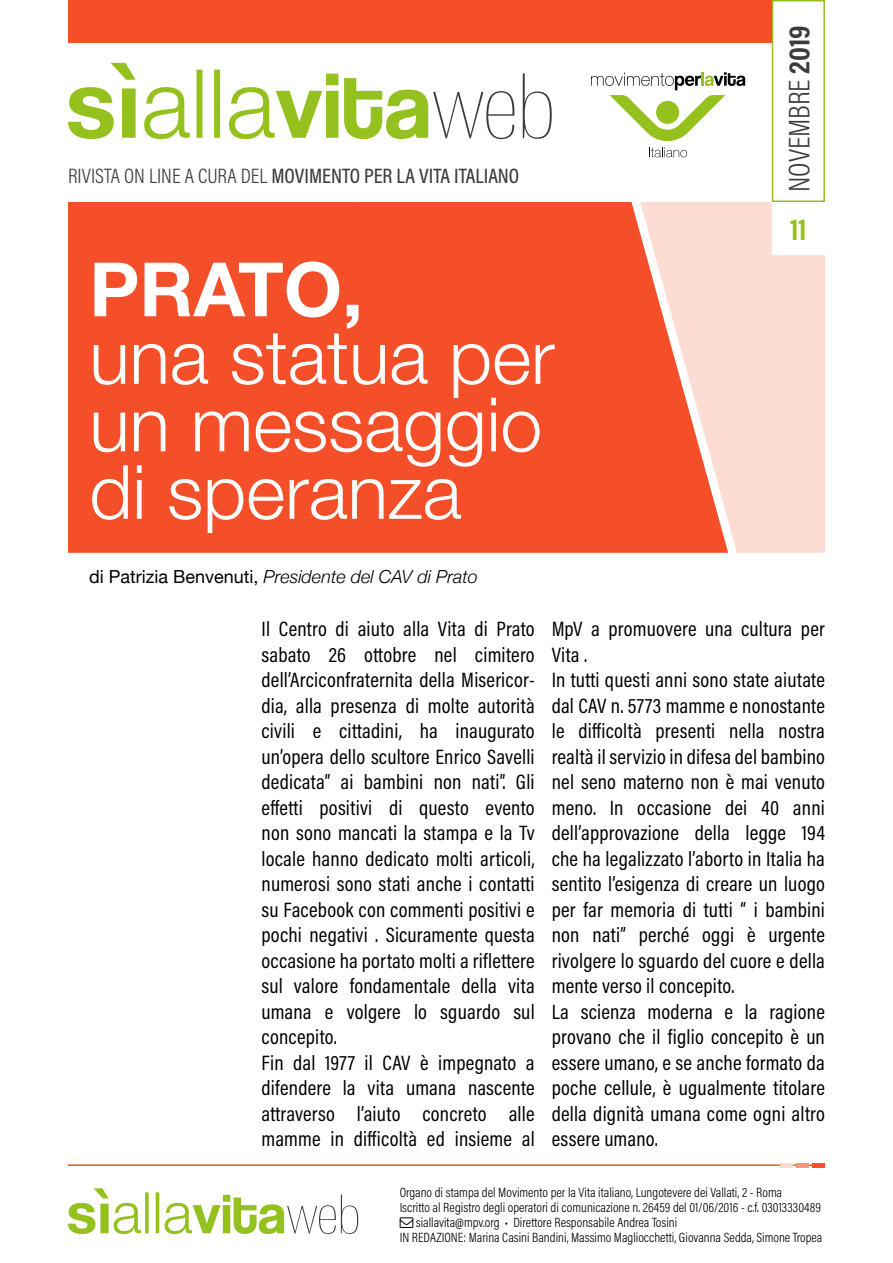
<style>
.page{position:relative;width:893px;height:1263px;background:#fff}
.page>*{position:absolute;margin:0;border:0;box-sizing:border-box;transform-origin:0 0}
.t1{font:300 75px/67.5px "Helvetica Neue";color:#fff}
.t2{font:700 75px "Helvetica Neue";color:#fff}
.t3{font:300 30px "Acumin Pro Cond";color:#3c3c3b}
.t4{font:700 30px "Acumin Pro Cond";color:#95c11f}
.t5{font:21px/25.5px "Acumin Pro Cond";letter-spacing:.01em;color:#000}
.t6{font:500 21px "Acumin Pro Cond";color:#3c3c3b}
.t7{font:italic 300 18px "Helvetica Neue";color:#000}
.t8{font:300 13.5px "Acumin Pro Cond";color:#000}
.s1{font-weight:300}
.s2{font-weight:400;font-style:normal}
.s3{font-weight:700}
</style>
<div class="page">
<svg style="left:68px;top:63px;width:484px;height:76px"></svg>
<svg style="left:591px;top:72px;width:154px;height:69px"></svg>
<svg style="left:649px;top:147px;width:38px;height:10px"></svg>
<div style="left:772px;top:0;width:53px;height:202px;border:2px solid #95c11f"></div>
<svg style="left:68px;top:1188px;width:290px;height:46px"></svg>
<svg style="left:737px;top:202px;width:88px;height:351px;background:#fddfd7"></svg>
<div style="left:68px;top:0;width:704px;height:43px;background:#f54f29"></div>
<svg style="left:68px;top:202px;width:660px;height:351px;background:#f55935"></svg>
<hr style="left:68px;top:1164px;width:757px;height:2px;background:#f54f29">
<hr style="left:812px;top:1163px;width:13px;height:4px;background:#f54f29">
<hr style="left:796px;top:1163px;width:13px;height:4px;background:#f9957e">
<hr style="left:780px;top:1163px;width:13px;height:4px;background:#fddcd4">
<p class="t6" style="left:68px;top:162px;width:453px"><span class="s1">RIVISTA ON LINE A CURA DEL</span> MOVIMENTO PER LA VITA ITALIANO</p>
<h1 class="t2" style="left:89px;top:231px;width:275px">PRATO,</h1>
<h1 class="t1" style="left:89px;top:318px;width:467px">una statua per un messaggio di speranza</h1>
<p class="t7" style="left:89px;top:562px;width:390px"><span class="s2">di Patrizia Benvenuti,</span> Presidente del CAV di Prato</p>
<h2 class="t3" style="left:780px;top:192px;width:168px;rotate:-90deg">NOVEMBRE <span class="s3">2019</span></h2>
<h2 class="t4" style="left:790px;top:209px;width:18px">11</h2>
<p class="t5" style="left:261px;top:616px;width:275px">Il Centro di aiuto alla Vita di Prato sabato 26 ottobre nel cimitero dell’Arciconfraternita della Misericor&shy;dia, alla presenza di molte autorità civili e cittadini, ha inaugurato un’opera dello scultore Enrico Savelli dedicata” ai bambini non nati”. Gli effetti positivi di questo evento non sono mancati la stampa e la Tv locale hanno dedicato molti articoli, numerosi sono stati anche i contatti su Facebook con commenti positivi e pochi negativi . Sicuramente questa occasione ha portato molti a riflettere sul valore fondamentale della vita umana e volgere lo sguardo sul concepito.<br>Fin dal 1977 il CAV è impegnato a difendere la vita umana nascente attraverso l’aiuto concreto alle mamme in difficoltà ed insieme al</p>
<p class="t5" style="left:552px;top:616px;width:275px">MpV a promuovere una cultura per<br>Vita .<br>In tutti questi anni sono state aiutate dal CAV n. 5773 mamme e nonostante le difficoltà presenti nella nostra realtà il servizio in difesa del bambino nel seno materno non è mai venuto meno. In occasione dei 40 anni dell’approvazione della legge 194 che ha legalizzato l’aborto in Italia ha sentito l’esigenza di creare un luogo per far memoria di tutti “ i bambini non nati” perché oggi è urgente rivolgere lo sguardo del cuore e della mente verso il concepito.<br>La scienza moderna e la ragione provano che il figlio concepito è un essere umano, e se anche formato da poche cellule, è ugualmente titolare della dignità umana come ogni altro essere umano.</p>
<p class="t8" style="left:400px;top:1183px;width:384px">Organo di stampa del Movimento per la Vita italiano, Lungotevere dei Vallati, 2 - Roma</p>
<p class="t8" style="left:400px;top:1198px;width:423px">Iscritto al Registro degli operatori di comunicazione n. 26459 del 01/06/2016 - c.f. 03013330489</p>
<p class="t8" style="left:416px;top:1213px;width:263px">siallavita@mpv.org • Direttore Responsabile Andrea Tosini</p>
<p class="t8" style="left:400px;top:1228px;width:424px">IN REDAZIONE: Marina Casini Bandini, Massimo Magliocchetti, Giovanna Sedda, Simone Tropea</p>
</div>
